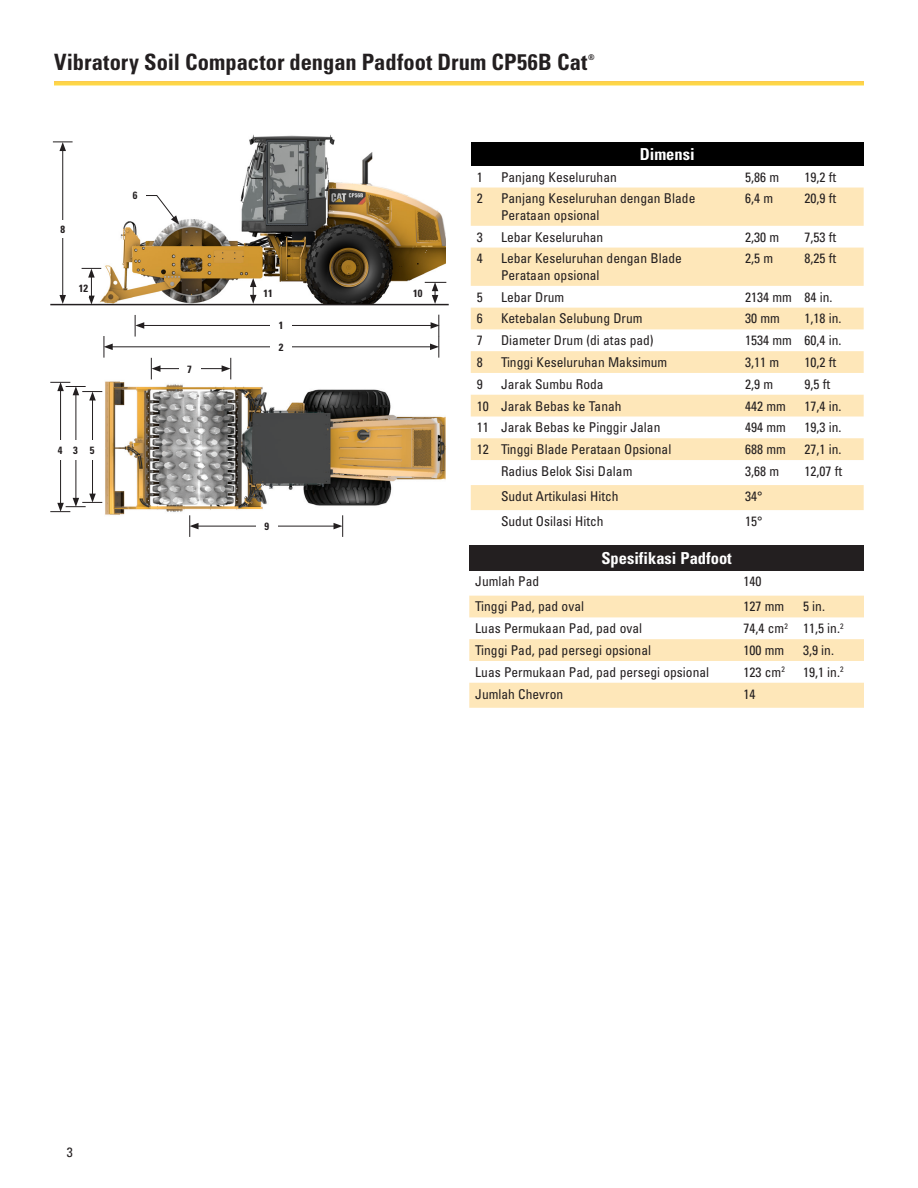
<style>
.page{position:relative;width:918px;height:1188px;background:#fff}
.page>*{position:absolute;margin:0;border:0;box-sizing:border-box;transform-origin:0 0}
.BackCover-SH{font:700 condensed 22.5px "Univers LT Std";letter-spacing:.005em;color:#231f20}
.t1{font:700 condensed 16.5px "Univers LT Std";color:#fff}
.t2{font:condensed 13.5px/16.5px "Univers LT Std";color:#231f20}
.t3{font:condensed 13.5px "Univers LT Std";color:#231f20}
.SpecsNumeric{font:700 condensed 10.5px "Univers LT Std";color:#231f20}
.BackCover-SH-2{font:700 condensed 7.8px "Univers LT Std";color:#231f20}
</style>
<div class="page">
<div style="left:471px;top:142px;width:393px;height:24px;background:#000"></div>
<svg style="left:471px;top:188px;width:393px;height:322px;fill:#fee7b9"></svg>
<img style="left:102px;top:349px;width:343px;height:180px">
<img style="left:98px;top:134px;width:348px;height:170px">
<hr style="left:142px;top:325px;width:291px;height:1px;background:#231f20">
<svg style="left:135px;top:315px;width:9px;height:22px"></svg>
<hr style="left:50px;top:304px;width:399px;height:1px;background:#231f20">
<hr style="left:62px;top:149px;width:1px;height:148px;background:#231f20">
<svg style="left:53px;top:142px;width:20px;height:9px"></svg>
<svg style="left:59px;top:295px;width:7px;height:9px"></svg>
<hr style="left:110px;top:347px;width:322px;height:1px;background:#231f20">
<svg style="left:104px;top:336px;width:9px;height:22px"></svg>
<svg style="left:430px;top:315px;width:10px;height:43px"></svg>
<svg style="left:82px;top:268px;width:19px;height:36px"></svg>
<hr style="left:158px;top:368px;width:66px;height:1px;background:#231f20">
<svg style="left:222px;top:358px;width:10px;height:21px"></svg>
<svg style="left:250px;top:278px;width:6px;height:26px"></svg>
<svg style="left:151px;top:358px;width:9px;height:21px"></svg>
<svg style="left:145px;top:195px;width:34px;height:30px"></svg>
<hr style="left:92px;top:398px;width:1px;height:98px;background:#231f20">
<hr style="left:76px;top:393px;width:1px;height:107px;background:#231f20">
<hr style="left:60px;top:389px;width:1px;height:116px;background:#231f20">
<svg style="left:50px;top:382px;width:52px;height:19px"></svg>
<svg style="left:50px;top:494px;width:52px;height:18px"></svg>
<div style="left:271px;top:315px;width:21px;height:21px;background:#fff"></div>
<div style="left:271px;top:337px;width:21px;height:21px;background:#fff"></div>
<div style="left:69px;top:441px;width:13px;height:19px;background:#fff"></div>
<div style="left:54px;top:441px;width:13px;height:19px;background:#fff"></div>
<div style="left:86px;top:441px;width:12px;height:19px;background:#fff"></div>
<div style="left:125px;top:185px;width:21px;height:21px;background:#fff"></div>
<div style="left:53px;top:221px;width:19px;height:17px;background:#fff"></div>
<hr style="left:196px;top:526px;width:140px;height:1px;background:#231f20">
<svg style="left:334px;top:515px;width:9px;height:22px"></svg>
<svg style="left:189px;top:515px;width:10px;height:22px"></svg>
<div style="left:256px;top:516px;width:21px;height:21px;background:#fff"></div>
<svg style="left:425px;top:282px;width:21px;height:22px"></svg>
<div style="left:407px;top:285px;width:21px;height:16px;background:#fff"></div>
<div style="left:262px;top:285px;width:13px;height:16px;background:#fff"></div>
<div style="left:79px;top:279px;width:9px;height:18px;background:#fff"></div>
<div style="left:179px;top:359px;width:21px;height:21px;background:#fff"></div>
<div style="left:469px;top:546px;width:395px;height:25px;background:#231f20"></div>
<svg style="left:469px;top:596px;width:395px;height:112px;fill:#fee7b9"></svg>
<p class="BackCover-SH" style="left:54px;top:48px;width:535px">Vibratory Soil Compactor dengan Padfoot Drum CP56B Cat</p>
<p class="BackCover-SH-2" style="left:588px;top:52px;width:8px">®</p>
<p class="t1" style="left:640px;top:144px;width:56px">Dimensi</p>
<p class="SpecsNumeric" style="left:60px;top:223px;width:6px">8</p>
<p class="SpecsNumeric" style="left:79px;top:282px;width:11px">12</p>
<p class="SpecsNumeric" style="left:133px;top:189px;width:6px">6</p>
<p class="SpecsNumeric" style="left:58px;top:444px;width:6px">4</p>
<p class="SpecsNumeric" style="left:73px;top:444px;width:6px">3</p>
<p class="SpecsNumeric" style="left:90px;top:444px;width:6px">5</p>
<p class="SpecsNumeric" style="left:187px;top:363px;width:6px">7</p>
<p class="SpecsNumeric" style="left:263px;top:286px;width:11px">11</p>
<p class="SpecsNumeric" style="left:413px;top:287px;width:11px">10</p>
<p class="SpecsNumeric" style="left:279px;top:319px;width:6px">1</p>
<p class="SpecsNumeric" style="left:279px;top:341px;width:6px">2</p>
<p class="SpecsNumeric" style="left:265px;top:520px;width:6px">9</p>
<p class="t3" style="left:477px;top:168px;width:7px">1</p>
<p class="t2" style="left:501px;top:168px;width:117px">Panjang Keseluruhan</p>
<p class="t2" style="left:745px;top:168px;width:36px">5,86 m</p>
<p class="t2" style="left:805px;top:168px;width:33px">19,2 ft</p>
<p class="t3" style="left:477px;top:190px;width:7px">2</p>
<p class="t2" style="left:501px;top:190px;width:196px">Panjang Keseluruhan dengan Blade<br>Perataan opsional</p>
<p class="t2" style="left:745px;top:190px;width:30px">6,4 m</p>
<p class="t2" style="left:805px;top:190px;width:33px">20,9 ft</p>
<p class="t3" style="left:477px;top:228px;width:7px">3</p>
<p class="t2" style="left:501px;top:228px;width:104px">Lebar Keseluruhan</p>
<p class="t2" style="left:745px;top:228px;width:36px">2,30 m</p>
<p class="t2" style="left:805px;top:228px;width:33px">7,53 ft</p>
<p class="t3" style="left:477px;top:250px;width:7px">4</p>
<p class="t2" style="left:501px;top:250px;width:182px">Lebar Keseluruhan dengan Blade<br>Perataan opsional</p>
<p class="t2" style="left:745px;top:250px;width:30px">2,5 m</p>
<p class="t2" style="left:805px;top:250px;width:33px">8,25 ft</p>
<p class="t3" style="left:477px;top:288px;width:7px">5</p>
<p class="t2" style="left:501px;top:288px;width:65px">Lebar Drum</p>
<p class="t2" style="left:745px;top:288px;width:48px">2134 mm</p>
<p class="t2" style="left:805px;top:288px;width:30px">84 in.</p>
<p class="t3" style="left:477px;top:310px;width:7px">6</p>
<p class="t2" style="left:501px;top:310px;width:143px">Ketebalan Selubung Drum</p>
<p class="t2" style="left:745px;top:310px;width:36px">30 mm</p>
<p class="t2" style="left:805px;top:310px;width:39px">1,18 in.</p>
<p class="t3" style="left:477px;top:332px;width:7px">7</p>
<p class="t2" style="left:501px;top:332px;width:154px">Diameter Drum (di atas pad)</p>
<p class="t2" style="left:745px;top:332px;width:48px">1534 mm</p>
<p class="t2" style="left:805px;top:332px;width:39px">60,4 in.</p>
<p class="t3" style="left:477px;top:354px;width:7px">8</p>
<p class="t2" style="left:501px;top:354px;width:168px">Tinggi Keseluruhan Maksimum</p>
<p class="t2" style="left:745px;top:354px;width:36px">3,11 m</p>
<p class="t2" style="left:805px;top:354px;width:33px">10,2 ft</p>
<p class="t3" style="left:477px;top:375px;width:7px">9</p>
<p class="t2" style="left:501px;top:375px;width:104px">Jarak Sumbu Roda</p>
<p class="t2" style="left:745px;top:375px;width:30px">2,9 m</p>
<p class="t2" style="left:805px;top:375px;width:27px">9,5 ft</p>
<p class="t3" style="left:477px;top:397px;width:13px">10</p>
<p class="t2" style="left:501px;top:397px;width:122px">Jarak Bebas ke Tanah</p>
<p class="t2" style="left:745px;top:397px;width:42px">442 mm</p>
<p class="t2" style="left:805px;top:397px;width:39px">17,4 in.</p>
<p class="t3" style="left:477px;top:419px;width:13px">11</p>
<p class="t2" style="left:501px;top:419px;width:161px">Jarak Bebas ke Pinggir Jalan</p>
<p class="t2" style="left:745px;top:419px;width:42px">494 mm</p>
<p class="t2" style="left:805px;top:419px;width:39px">19,3 in.</p>
<p class="t3" style="left:477px;top:441px;width:13px">12</p>
<p class="t2" style="left:501px;top:441px;width:172px">Tinggi Blade Perataan Opsional</p>
<p class="t2" style="left:745px;top:441px;width:42px">688 mm</p>
<p class="t2" style="left:805px;top:441px;width:39px">27,1 in.</p>
<p class="t2" style="left:501px;top:463px;width:133px">Radius Belok Sisi Dalam</p>
<p class="t2" style="left:745px;top:463px;width:36px">3,68 m</p>
<p class="t2" style="left:805px;top:463px;width:39px">12,07 ft</p>
<p class="t2" style="left:501px;top:488px;width:119px">Sudut Artikulasi Hitch</p>
<p class="t2" style="left:745px;top:488px;width:19px">34°</p>
<p class="t2" style="left:501px;top:513px;width:104px">Sudut Osilasi Hitch</p>
<p class="t2" style="left:745px;top:513px;width:19px">15°</p>
<p class="t1" style="left:601px;top:548px;width:132px">Spesifikasi Padfoot</p>
<p class="t2" style="left:475px;top:573px;width:66px">Jumlah Pad</p>
<p class="t2" style="left:744px;top:573px;width:19px">140</p>
<p class="t2" style="left:475px;top:598px;width:110px">Tinggi Pad, pad oval</p>
<p class="t2" style="left:744px;top:598px;width:42px">127 mm</p>
<p class="t2" style="left:803px;top:598px;width:24px">5 in.</p>
<p class="t2" style="left:475px;top:620px;width:168px">Luas Permukaan Pad, pad oval</p>
<p class="t2" style="left:744px;top:620px;width:46px">74,4 cm<sup>2</sup></p>
<p class="t2" style="left:803px;top:620px;width:42px">11,5 in.<sup>2</sup></p>
<p class="t2" style="left:475px;top:642px;width:177px">Tinggi Pad, pad persegi opsional</p>
<p class="t2" style="left:744px;top:642px;width:42px">100 mm</p>
<p class="t2" style="left:803px;top:642px;width:33px">3,9 in.</p>
<p class="t2" style="left:475px;top:664px;width:235px">Luas Permukaan Pad, pad persegi opsional</p>
<p class="t2" style="left:744px;top:664px;width:43px">123 cm<sup>2</sup></p>
<p class="t2" style="left:803px;top:664px;width:42px">19,1 in.<sup>2</sup></p>
<p class="t2" style="left:475px;top:685px;width:90px">Jumlah Chevron</p>
<p class="t3" style="left:744px;top:685px;width:13px">14</p>
<p class="t2" style="left:67px;top:1144px;width:7px">3</p>
</div>
